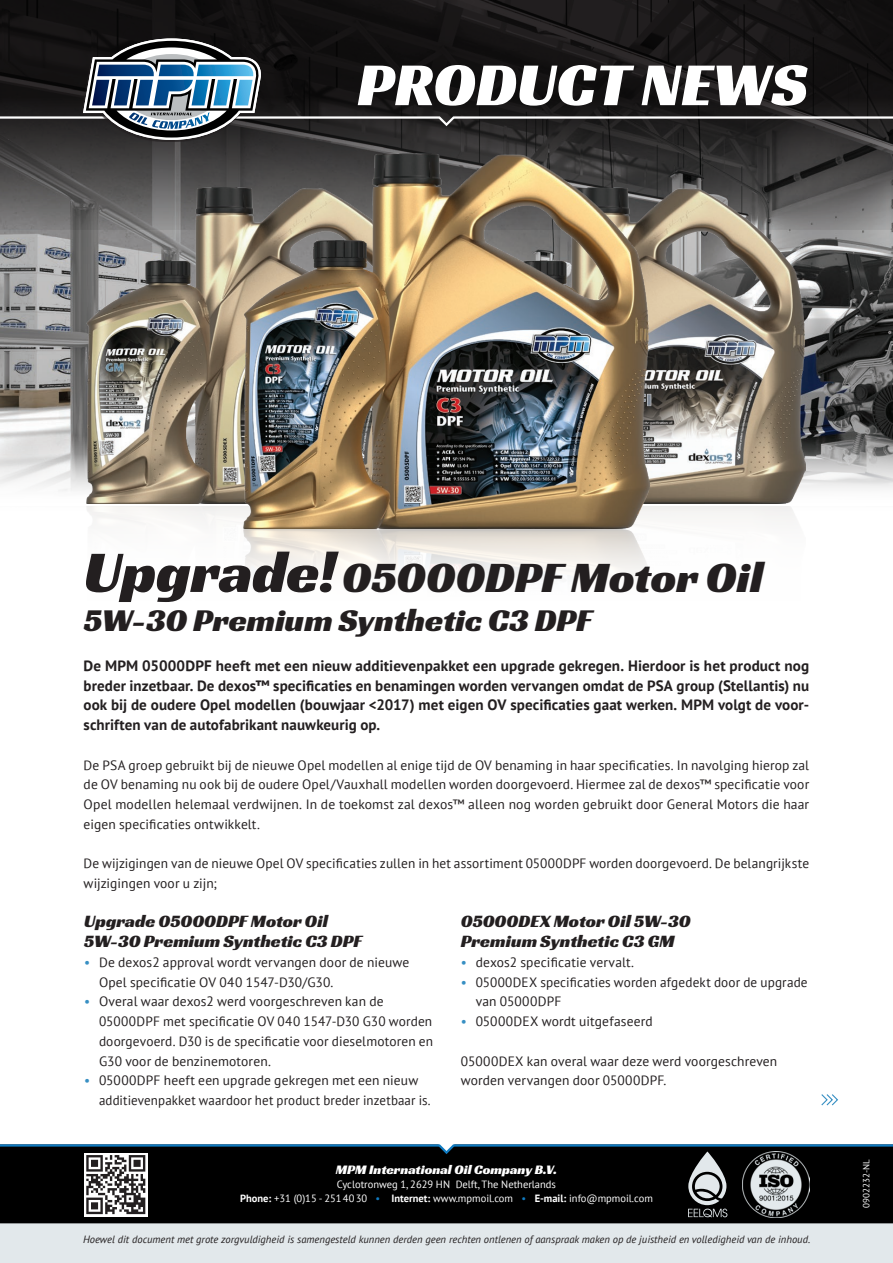
<style>
.page{position:relative;width:893px;height:1263px;background:#fff}
.page>*{position:absolute;margin:0;border:0;box-sizing:border-box;transform-origin:0 0}
.t1{font:62.25px "Racing Sans One";color:#fff}
.t2{font:60px "Racing Sans One";letter-spacing:-.005em;color:#231f20}
.t3{font:45px "Racing Sans One";letter-spacing:-.01em;color:#231f20}
.t4{font:33px "Racing Sans One";letter-spacing:-.005em;color:#231f20}
.t5{font:18px/19.8px "Racing Sans One";color:#231f20}
.t6{font:700 15px/19.6px "PT Sans";letter-spacing:.005em;color:#231f20}
.t7{font:13.5px/19.8px "PT Sans";letter-spacing:.01em;color:#231f20}
.t8{font:13.5px "PT Sans";letter-spacing:.01em;color:#231f20;scale:.96 1}
.t9{font:13.5px "Racing Sans One";color:#fff}
.t10{font:13.5px "PT Sans";color:#378fc3}
.t11{font:italic 10.5px "PT Sans";color:#231f20}
.t12{font:10.5px "PT Sans";color:#fff}
.t13{font:10.5px "PT Sans";color:#107bc1}
.t14{font:9px "PT Sans";color:#fff}
.s1{font-weight:700}
</style>
<div class="page">
<img style="left:0;top:230px;width:893px;height:224px">
<img style="left:0;top:454px;width:893px;height:50px">
<svg style="left:0;top:0;width:893px;height:230px;background:#4d4842"></svg>
<svg style="left:86px;top:504px;width:709px;height:74px"></svg>
<div style="left:0;top:1219px;width:893px;height:44px;background:#e2e8eb"></div>
<div style="left:0;top:1217px;width:893px;height:6px;background:#000"></div>
<svg style="left:0;top:38px;width:893px;height:102px;background:#2a2d30"></svg>
<svg style="left:0;top:1144px;width:893px;height:73px;background:#15181b"></svg>
<svg style="left:821px;top:1094px;width:17px;height:12px"></svg>
<h1 class="t1" style="left:358px;top:44px;width:452px">PRODUCT NEWS</h1>
<h2 class="t2" style="left:84px;top:533px;width:254px">Upgrade!</h2>
<h3 class="t4" style="left:84px;top:599px;width:510px">W5 -30 Premium Synthetic C3 DPF</h3>
<p class="t6" style="left:84px;top:655px;width:727px">De MPM 05000DPF heeft met een nieuw additievenpakket een upgrade gekregen. Hierdoor is het product nog breder inzetbaar. De dexos™ specificaties en benamingen worden vervangen omdat de PSA group (Stellantis) nu</p>
<p class="t6" style="left:84px;top:715px;width:298px">schriften van de autofabrikant nauwkeurig op.</p>
<h3 class="t3" style="left:342px;top:548px;width:423px">05000DPF Motor Oil</h3>
<p class="t6" style="left:84px;top:695px;width:727px">ook bij de oudere Opel modellen (bouwjaar &lt;2017) met eigen OV specificaties gaat werken. MPM volgt de voor-</p>
<p class="t7" style="left:84px;top:754px;width:727px;text-align:justify">De PSA groep gebruikt bij de nieuwe Opel modellen al enige tijd de OV benaming in haar specificaties. In navolging hierop zal de OV benaming nu ook bij de oudere Opel/Vauxhall modellen worden doorgevoerd. Hiermee zal de dexos™ specificatie voor Opel modellen helemaal verdwijnen. In de toekomst zal dexos™ alleen nog worden gebruikt door General Motors die haar eigen specificaties ontwikkelt.</p>
<p class="t7" style="left:84px;top:853px;width:727px">De wijzigingen van de nieuwe Opel OV specificaties zullen in het assortiment 05000DPF worden doorgevoerd. De belangrijkste wijzigingen voor u zijn;</p>
<h3 class="t5" style="left:84px;top:911px;width:280px">Upgrade 05000DPF Motor Oil<br>W5 -30 Premium Synthetic C3 DPF</h3>
<p class="t7" style="left:99px;top:952px;width:312px">De dexos2 approval wordt vervangen door de nieuwe</p>
<p class="t10" style="left:84px;top:953px;width:8px">•</p>
<h3 class="t5" style="left:461px;top:911px;width:231px">05000DEX Motor Oil W5 -30<br>Premium Synthetic C3 GM</h3>
<p class="t7" style="left:476px;top:952px;width:160px">dexos2 specificatie vervalt.</p>
<p class="t10" style="left:461px;top:953px;width:8px">•</p>
<p class="t10" style="left:84px;top:993px;width:8px">•</p>
<p class="t10" style="left:84px;top:1072px;width:8px">•</p>
<p class="t7" style="left:99px;top:972px;width:286px">Opel specificatie OV 040 1547-D30/G30.<br>Overal waar dexos2 werd voorgeschreven kan de</p>
<p class="t7" style="left:99px;top:1011px;width:336px">05000DPF met specificatie OV 040 1547-D30 G30 worden doorgevoerd D. 30 is de specificatie voor dieselmotoren en G30 voor de benzinemotoren.<br>05000DPF heeft een upgrade gekregen met een nieuw</p>
<p class="t10" style="left:461px;top:973px;width:8px">•</p>
<p class="t7" style="left:476px;top:972px;width:333px">05000DEX specificaties worden afgedekt door de upgrade</p>
<p class="t7" style="left:476px;top:991px;width:178px">van 05000DPF<br>05000DEX wordt uitgefaseerd</p>
<p class="t10" style="left:461px;top:1012px;width:8px">•</p>
<p class="t7" style="left:461px;top:1050px;width:318px">05000DEX kan overal waar deze werd voorgeschreven worden vervangen door 05000DPF.</p>
<p class="t8" style="left:99px;top:1091px;width:347px">additievenpakket waardoor het product breder inzetbaar is.</p>
<p class="t9" style="left:336px;top:1161px;width:223px">MPM International Oil Company B .V.</p>
<p class="t12" style="left:456px;top:1178px;width:102px">Delft, The Netherlands</p>
<p class="t12" style="left:337px;top:1178px;width:115px">Cyclotronweg 1, 2629 HN</p>
<p class="t12" style="left:240px;top:1192px;width:129px"><span class="s1">Phone:</span> +31 )0( 15 - 2514030</p>
<p class="t13" style="left:376px;top:1192px;width:6px">•</p>
<p class="t12" style="left:392px;top:1192px;width:123px"><span class="s1">Internet:</span> www.mpmoil.com</p>
<p class="t13" style="left:521px;top:1192px;width:6px">•</p>
<p class="t12" style="left:535px;top:1192px;width:120px"><span class="s1">-E mail:</span> info@mpmoil.com</p>
<p class="t11" style="left:83px;top:1232px;width:729px">Hoewel dit document met grote zorgvuldigheid is samengesteld kunnen derden geen rechten ontlenen of aanspraak maken op de juistheid en volledigheid van de inhoud.</p>
<p class="t14" style="left:860px;top:1207px;width:50px;rotate:-90deg">0902232-NL</p>
</div>
